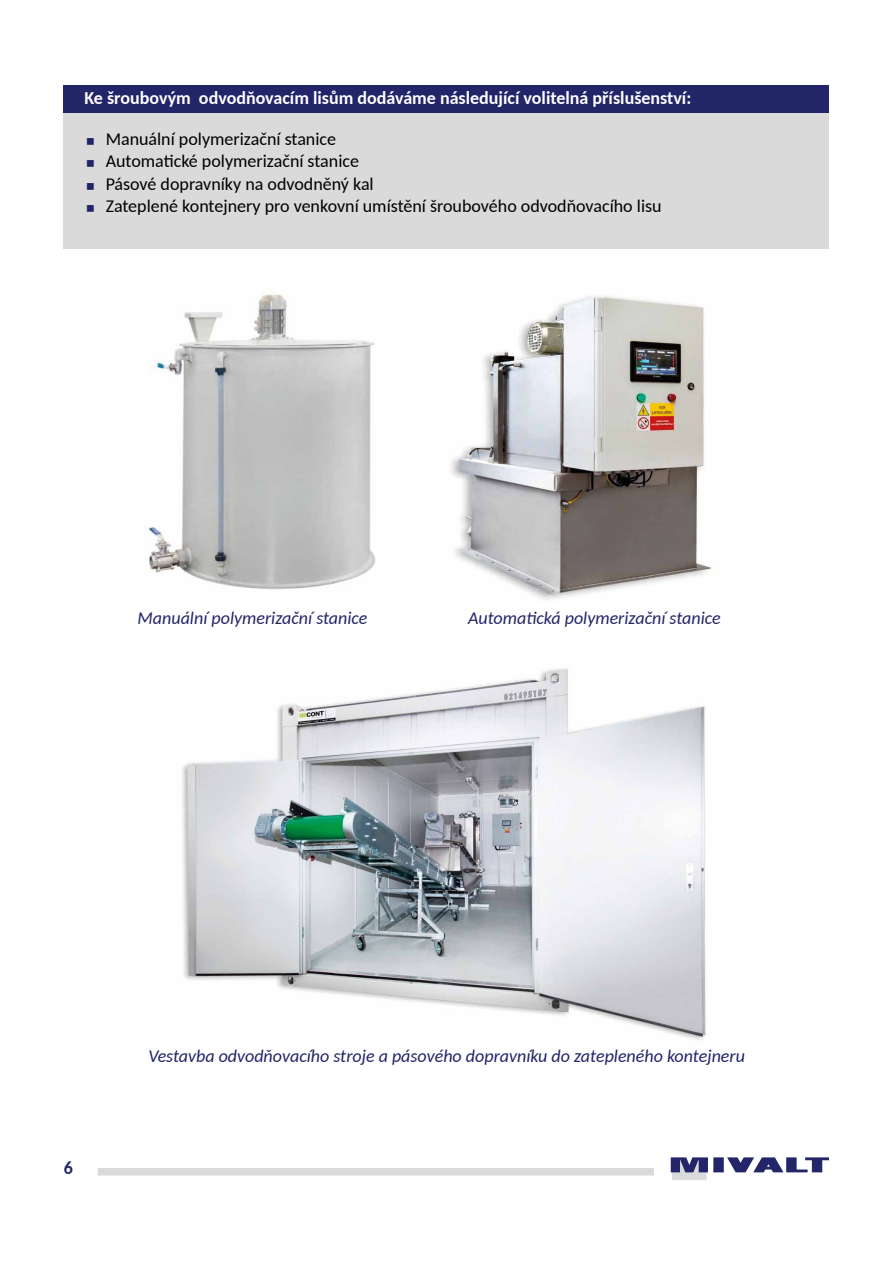
<style>
.page{position:relative;width:893px;height:1263px;background:#fff}
.page>*{position:absolute;margin:0;border:0;box-sizing:border-box;transform-origin:0 0}
.t1{font:18px/22.5px "Carlito";color:#000}
.t2{font:italic 18px "Carlito";color:#222568}
.t3{font:700 18px "Carlito";color:#fff}
.t4{font:700 18px "Carlito";color:#222568}
</style>
<div class="page">
<div style="left:98px;top:1168px;width:556px;height:7px;background:#dadada"></div>
<svg style="left:671px;top:1157px;width:158px;height:23px"></svg>
<div style="left:64px;top:85px;width:765px;height:164px;background:#dadada"></div>
<div style="left:64px;top:85px;width:765px;height:27px;background:#222568"></div>
<img style="left:148px;top:293px;width:228px;height:296px">
<img style="left:451px;top:296px;width:261px;height:304px">
<img style="left:182px;top:668px;width:524px;height:372px">
<p class="t3" style="left:84px;top:86px;width:608px">Ke šroubovým odvodňovacím lisům dodáváme následující volitelná příslušenství:</p>
<p class="t1" style="left:106px;top:127px;width:557px">Manuální polymerizační stanice<br>Automatické polymerizační stanice<br>Pásové dopravníky na odvodněný kal<br>Zateplené kontejnery pro venkovní umístění šroubového odvodňovacího lisu</p>
<p class="t2" style="left:138px;top:606px;width:231px">Manuální polymerizační stanice</p>
<p class="t2" style="left:468px;top:606px;width:254px">Automatická polymerizační stanice</p>
<p class="t4" style="left:64px;top:1155px;width:11px">6</p>
<p class="t2" style="left:148px;top:1044px;width:598px">Vestavba odvodňovacího stroje a pásového dopravníku do zatepleného kontejneru</p>
</div>
